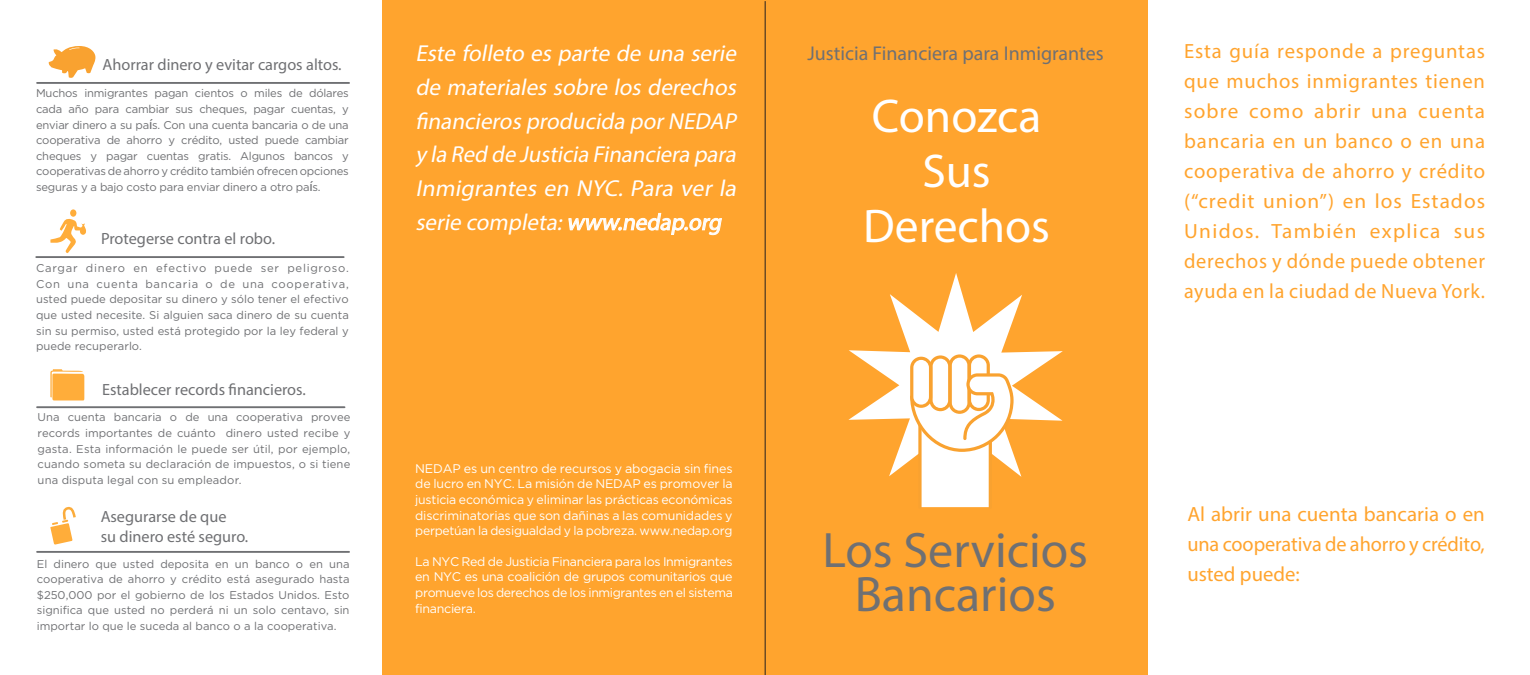
<style>
.page{position:relative;width:1530px;height:675px;background:#fff}
.page>*{position:absolute;margin:0;border:0;box-sizing:border-box;transform-origin:0 0}
.t1{font:50px/43.8px "Myriad Pro";color:#6f7073;text-align:center}
.t2{font:47.5px "Myriad Pro";color:#fff}
.t3{font:italic 23.12px/33.8px "Myriad Pro";color:#fff;text-align:justify}
.t4{font:20.62px/30px "Myriad Pro";letter-spacing:.005em;color:#ffa42e;text-align:justify}
.t5{font:20px "Myriad Pro";color:#6f7073}
.t6{font:16.25px "Myriad Pro";color:#6f7073}
.t7{font:12.5px/15.6px "Gotham";letter-spacing:-.02em;color:#fff;text-align:justify}
.t8{font:11.25px/15.6px "Gotham";color:#6f7073;text-align:justify}
.s1{font-family:"Myriad Pro";font-size:14.38px}
</style>
<div class="page">
<div style="left:765px;top:0;width:383px;height:675px;background:#ffa42e"></div>
<div style="left:382px;top:0;width:383px;height:675px;background:#ffa42e"></div>
<svg style="left:569px;top:213px;width:153px;height:23px"></svg>
<hr style="left:765px;top:1px;width:1px;height:674px;background:#231f20">
<hr style="left:36px;top:256px;width:308px;height:2px;background:#6f7073">
<svg style="left:50px;top:218px;width:36px;height:36px"></svg>
<div style="left:70px;top:209px;width:6px;height:8px;background:#ffad3a;border-radius:50%"></div>
<hr style="left:37px;top:406px;width:308px;height:2px;background:#6f7073">
<svg style="left:50px;top:369px;width:35px;height:32px"></svg>
<hr style="left:37px;top:551px;width:312px;height:2px;background:#6f7073">
<svg style="left:50px;top:506px;width:26px;height:39px"></svg>
<hr style="left:37px;top:82px;width:312px;height:2px;background:#6f7073">
<svg style="left:48px;top:46px;width:48px;height:32px"></svg>
<svg style="left:848px;top:273px;width:215px;height:204px"></svg>
<svg style="left:910px;top:354px;width:104px;height:154px"></svg>
<p class="t6" style="left:102px;top:54px;width:241px">Ahorrar dinero y evitar cargos altos.</p>
<p class="t8" style="left:36px;top:85px;width:314px">Muchos inmigrantes pagan cientos o miles de dólares cada año para cambiar sus cheques, pagar cuentas, y enviar dinero a su pa<span class="s1">í</span>s. Con una cuenta bancaria o de una cooperativa de ahorro y crédito, usted puede cambiar cheques y pagar cuentas gratis. Algunos bancos y cooperativas de ahorro y crédito también ofrecen opciones seguras y a bajo costo para enviar dinero a otro pa<span class="s1">í</span>s.</p>
<p class="t6" style="left:101px;top:229px;width:176px">Protegerse contra el robo.</p>
<p class="t8" style="left:36px;top:260px;width:314px">Cargar dinero en efectivo puede ser peligroso.<br>Con una cuenta bancaria o de una cooperativa, usted puede depositar su dinero y sólo tener el efectivo que usted necesite. Si alguien saca dinero de su cuenta sin su permiso, usted está protegido por la ley federal y puede recuperarlo.</p>
<p class="t6" style="left:102px;top:380px;width:205px">Establecer records financieros.</p>
<p class="t8" style="left:38px;top:409px;width:314px">Una cuenta bancaria o de una cooperativa provee records importantes de cuánto dinero usted recibe y gasta. Esta información le puede ser útil, por ejemplo, cuando someta su declaración de impuestos, o si tiene una disputa legal con su empleador.</p>
<p class="t6" style="left:101px;top:506px;width:127px">Asegurarse de que</p>
<p class="t6" style="left:101px;top:526px;width:149px">su dinero esté seguro.</p>
<p class="t8" style="left:37px;top:556px;width:314px">El dinero que usted deposita en un banco o en una cooperativa de ahorro y crédito está asegurado hasta $250,000 por el gobierno de los Estados Unidos. Esto significa que usted no perderá ni un solo centavo, sin importar lo que le suceda al banco o a la cooperativa.</p>
<p class="t3" style="left:415px;top:36px;width:327px">Este folleto es parte de una serie de materiales sobre los derechos financieros producida porNEDAP y la Red de Justicia Financiera para Inmigrantes en NYC. Para ver la serie completa:www.nedap.org</p>
<p class="t7" style="left:415px;top:460px;width:319px">NEDAP es un centro de recursos y abogacia sin fines de lucro en NYC. La misión de NEDAP es promover la justicia económica y eliminar las prácticas económicas discriminatorias que son dañinas a las comunidades y perpetúan la desigualdad y la pobreza. www.nedap.org</p>
<p class="t7" style="left:415px;top:553px;width:319px">La NYC Red de Justicia Financiera para los Inmigrantes en NYC es una coalición de grupos comunitarios que promueve los derechos de los inmigrantes en el sistema financiera.</p>
<p class="t5" style="left:807px;top:41px;width:298px">Justicia Financiera para Inmigrantes</p>
<p class="t2" style="left:872px;top:87px;width:171px">Conozca</p>
<p class="t2" style="left:922px;top:142px;width:70px">Sus</p>
<p class="t2" style="left:863px;top:197px;width:189px">Derechos</p>
<p class="t1" style="left:823px;top:528px;width:267px">Los Servicios<br>Bancarios</p>
<p class="t4" style="left:1184px;top:36px;width:303px">Esta guía responde a preguntas que muchos inmigrantes tienen sobre como abrir una cuenta bancaria en un banco o en una cooperativa de ahorro y crédito (“credit union”) en los Estados Unidos. También explica sus derechos y dónde puede obtener ayuda en la ciudad de Nueva York.</p>
<p class="t4" style="left:1187px;top:499px;width:299px">Al abrir una cuenta bancaria o en una cooperativa de ahorro y crédito, usted puede:</p>
</div>
